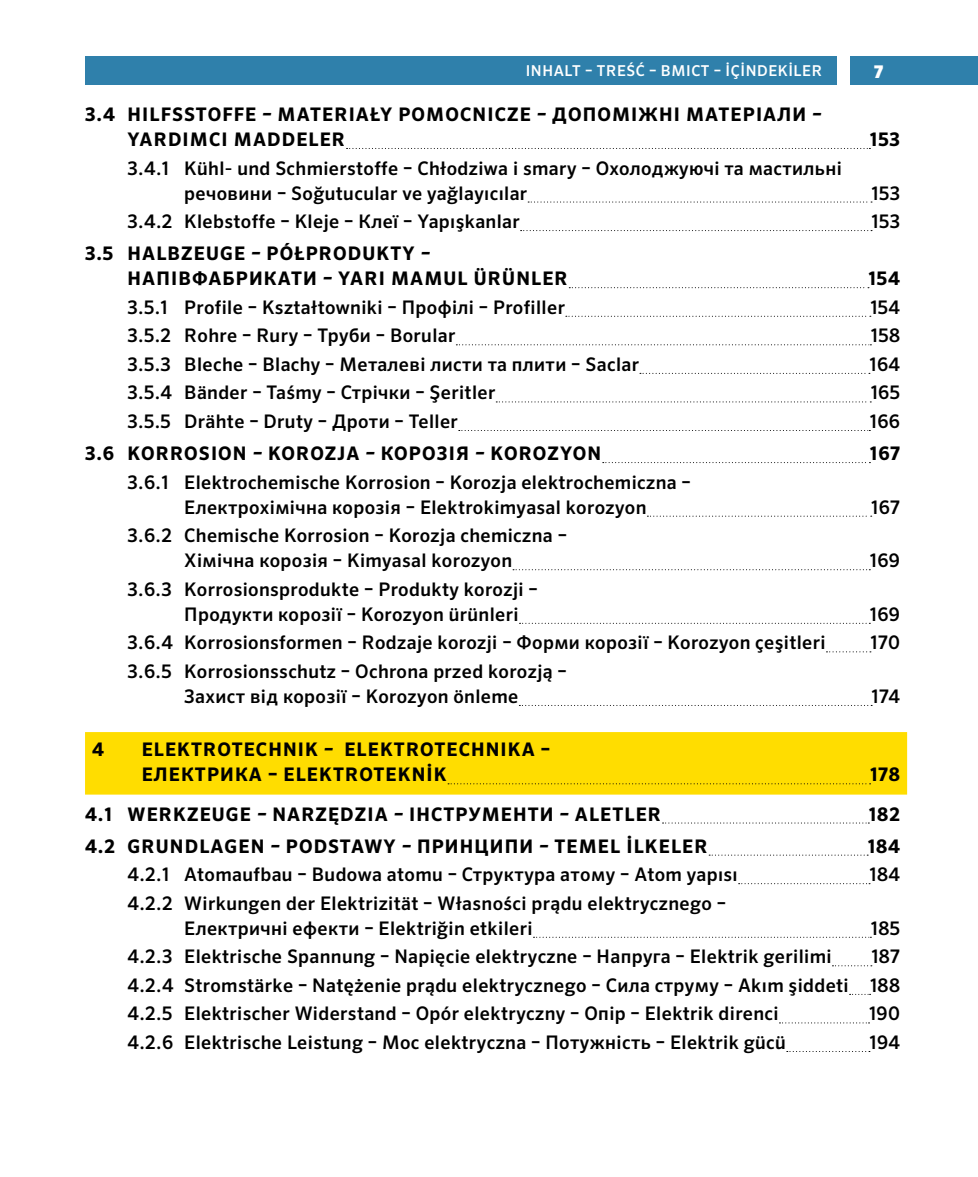
<style>
.page{position:relative;width:978px;height:1177px;background:#fff}
.page>*{position:absolute;margin:0;border:0;box-sizing:border-box;transform-origin:0 0}
.t1{font:500 18.75px/25px "Sero Pro";letter-spacing:.02em;color:#000}
.t2{font:700 18.75px/25px "Sero Pro";letter-spacing:.06em;color:#000}
.t3{font:900 17.5px "Sero Pro";color:#fff}
.t4{font:500 15px "Sero Pro";letter-spacing:.04em;color:#fff}
.s1{font-style:italic}
</style>
<div class="page">
<div style="left:850px;top:57px;width:128px;height:28px;background:#2f80ab"></div>
<div style="left:85px;top:57px;width:751px;height:28px;background:#2f80ab"></div>
<svg style="left:347px;top:148px;width:523px;height:1px"></svg>
<svg style="left:528px;top:201px;width:344px;height:1px"></svg>
<svg style="left:521px;top:230px;width:351px;height:1px"></svg>
<svg style="left:569px;top:287px;width:300px;height:1px"></svg>
<svg style="left:566px;top:316px;width:305px;height:1px"></svg>
<svg style="left:456px;top:344px;width:415px;height:1px"></svg>
<svg style="left:640px;top:373px;width:230px;height:1px"></svg>
<svg style="left:496px;top:401px;width:375px;height:1px"></svg>
<svg style="left:459px;top:430px;width:411px;height:1px"></svg>
<svg style="left:603px;top:462px;width:267px;height:1px"></svg>
<svg style="left:647px;top:515px;width:225px;height:1px"></svg>
<svg style="left:513px;top:569px;width:357px;height:1px"></svg>
<svg style="left:520px;top:622px;width:350px;height:1px"></svg>
<svg style="left:826px;top:651px;width:45px;height:1px"></svg>
<svg style="left:519px;top:705px;width:353px;height:1px"></svg>
<div style="left:85px;top:732px;width:822px;height:62px;background:#fd0"></div>
<svg style="left:448px;top:783px;width:423px;height:1px"></svg>
<svg style="left:663px;top:822px;width:206px;height:1px"></svg>
<svg style="left:709px;top:854px;width:159px;height:1px"></svg>
<svg style="left:739px;top:883px;width:131px;height:1px"></svg>
<svg style="left:533px;top:936px;width:338px;height:1px"></svg>
<svg style="left:832px;top:965px;width:40px;height:1px"></svg>
<svg style="left:779px;top:1022px;width:91px;height:1px"></svg>
<p class="t4" style="left:526px;top:62px;width:298px">INHALT – TREŚĆ – ВМІСТ – İÇİNDEKİLER</p>
<p class="t2" style="left:128px;top:102px;width:695px;text-indent:-43px">3.4 HILFSSTOFFE <span class="s1">–</span> MATERIAŁY POMOCNICZE <span class="s1">–</span> ДОПОМІЖНІ МАТЕРІАЛИ <span class="s1">–<br></span>YARDIMCI MADDELER</p>
<p class="t1" style="left:184px;top:155px;width:659px;text-indent:-57px">3.4.1 Kühl- und Schmierstoffe – Chłodziwa i smary – Охолоджуючі та мастильні речовини – Soğutucular ve yağlayıcılar</p>
<p class="t3" style="left:875px;top:61px;width:10px">7</p>
<p class="t2" style="left:870px;top:127px;width:32px">153</p>
<p class="t1" style="left:872px;top:180px;width:30px">153</p>
<p class="t1" style="left:128px;top:209px;width:394px">3.4.2 Klebstoffe – Kleje – Клеї – Yapışkanlar</p>
<p class="t1" style="left:872px;top:209px;width:30px">153</p>
<p class="t2" style="left:128px;top:241px;width:442px;text-indent:-43px">3.5 HALBZEUGE <span class="s1">–</span> PÓŁPRODUKTY <span class="s1">–<br></span>НАПІВФАБРИКАТИ <span class="s1">–</span> YARI MAMUL ÜRÜNLER</p>
<p class="t2" style="left:868px;top:266px;width:33px">154</p>
<p class="t1" style="left:128px;top:294px;width:439px">3.5.1 Profile – Kształtowniki – Профілі – Profiller</p>
<p class="t1" style="left:870px;top:294px;width:31px">154</p>
<p class="t1" style="left:128px;top:323px;width:329px">3.5.2 Rohre – Rury – Труби – Borular</p>
<p class="t1" style="left:871px;top:323px;width:31px">158</p>
<p class="t1" style="left:128px;top:352px;width:513px">3.5.3 Bleche – Blachy – Металеві листи та плити – Saclar</p>
<p class="t1" style="left:869px;top:352px;width:32px">164</p>
<p class="t1" style="left:128px;top:380px;width:369px">3.5.4 Bänder – Taśmy – Стрічки – Şeritler</p>
<p class="t1" style="left:871px;top:380px;width:31px">165</p>
<p class="t1" style="left:128px;top:409px;width:332px">3.5.5 Drähte – Druty – Дроти – Teller</p>
<p class="t1" style="left:870px;top:409px;width:32px">166</p>
<p class="t2" style="left:85px;top:441px;width:518px">3.6 KORROSION <span class="s1">–</span> KOROZJA <span class="s1">–</span> КОРОЗІЯ <span class="s1">–</span> KOROZYON</p>
<p class="t2" style="left:870px;top:441px;width:32px">167</p>
<p class="t1" style="left:184px;top:469px;width:508px;text-indent:-57px">3.6.1 Elektrochemische Korrosion – Korozja elektrochemiczna –<br>Електрохімічна корозія – Elektrokimyasal korozyon</p>
<p class="t1" style="left:871px;top:494px;width:30px">167</p>
<p class="t1" style="left:128px;top:523px;width:441px;text-align:center">3.6.2 Chemische Korrosion – Korozja chemiczna –<br>Хімічна корозія – Kimyasal korozyon</p>
<p class="t1" style="left:184px;top:576px;width:355px;text-indent:-57px">3.6.3 Korrosionsprodukte – Produkty korozji –<br>Продукти корозії – Korozyon ürünleri</p>
<p class="t1" style="left:870px;top:548px;width:32px">169</p>
<p class="t1" style="left:870px;top:601px;width:32px">169</p>
<p class="t1" style="left:128px;top:630px;width:700px">3.6.4 Korrosionsformen – Rodzaje korozji – Форми корозії – Korozyon çeşitleri</p>
<p class="t1" style="left:870px;top:630px;width:31px">170</p>
<p class="t1" style="left:128px;top:658px;width:441px;text-align:center">3.6.5 Korrosionsschutz – Ochrona przed korozją –<br>Захист від корозії – Korozyon önleme</p>
<p class="t1" style="left:872px;top:683px;width:30px">174</p>
<p class="t2" style="left:92px;top:737px;width:13px">4</p>
<p class="t2" style="left:142px;top:737px;width:410px">ELEKTROTECHNIK <span class="s1">–</span> ELEKTROTECHNIKA –<br>ЕЛЕКТРИКА – ELEKTROTEKNİK</p>
<p class="t2" style="left:870px;top:762px;width:31px">178</p>
<p class="t2" style="left:85px;top:801px;width:578px">4.1 WERKZEUGE <span class="s1">–</span> NARZĘDZIA <span class="s1">–</span> ІНСТРУМЕНТИ <span class="s1">–</span> ALETLER</p>
<p class="t2" style="left:869px;top:801px;width:33px">182</p>
<p class="t2" style="left:85px;top:833px;width:624px">4.2 GRUNDLAGEN <span class="s1">–</span> PODSTAWY <span class="s1">–</span> ПРИНЦИПИ <span class="s1">–</span> TEMEL İLKELER</p>
<p class="t2" style="left:868px;top:833px;width:34px">184</p>
<p class="t1" style="left:128px;top:862px;width:612px">4.2.1 Atomaufbau – Budowa atomu – Структура атому – Atom yapısı</p>
<p class="t1" style="left:870px;top:862px;width:32px">184</p>
<p class="t1" style="left:184px;top:890px;width:543px;text-indent:-57px">4.2.2 Wirkungen der Elektrizität – Własności prądu elektrycznego –<br>Електричні ефекти – Elektriğin etkileri</p>
<p class="t1" style="left:871px;top:915px;width:31px">185</p>
<p class="t1" style="left:128px;top:944px;width:706px">4.2.3 Elektrische Spannung – Napięcie elektryczne – Напруга – Elektrik gerilimi</p>
<p class="t1" style="left:128px;top:942px;width:774px;line-height:28.5px;text-align:justify;text-indent:744px">187<br>4.2.4 Stromstärke – Natężenie prądu elektrycznego – Сила струму – Akım şiddeti 188<br>4.2.5 Elektrischer Widerstand – Opór elektryczny – Опір – Elektrik direnci</p>
<p class="t1" style="left:869px;top:1001px;width:32px">190</p>
<p class="t1" style="left:128px;top:1029px;width:660px">4.2.6 Elektrische Leistung – Moc elektryczna – Потужність – Elektrik gücü</p>
<p class="t1" style="left:869px;top:1029px;width:32px">194</p>
</div>
